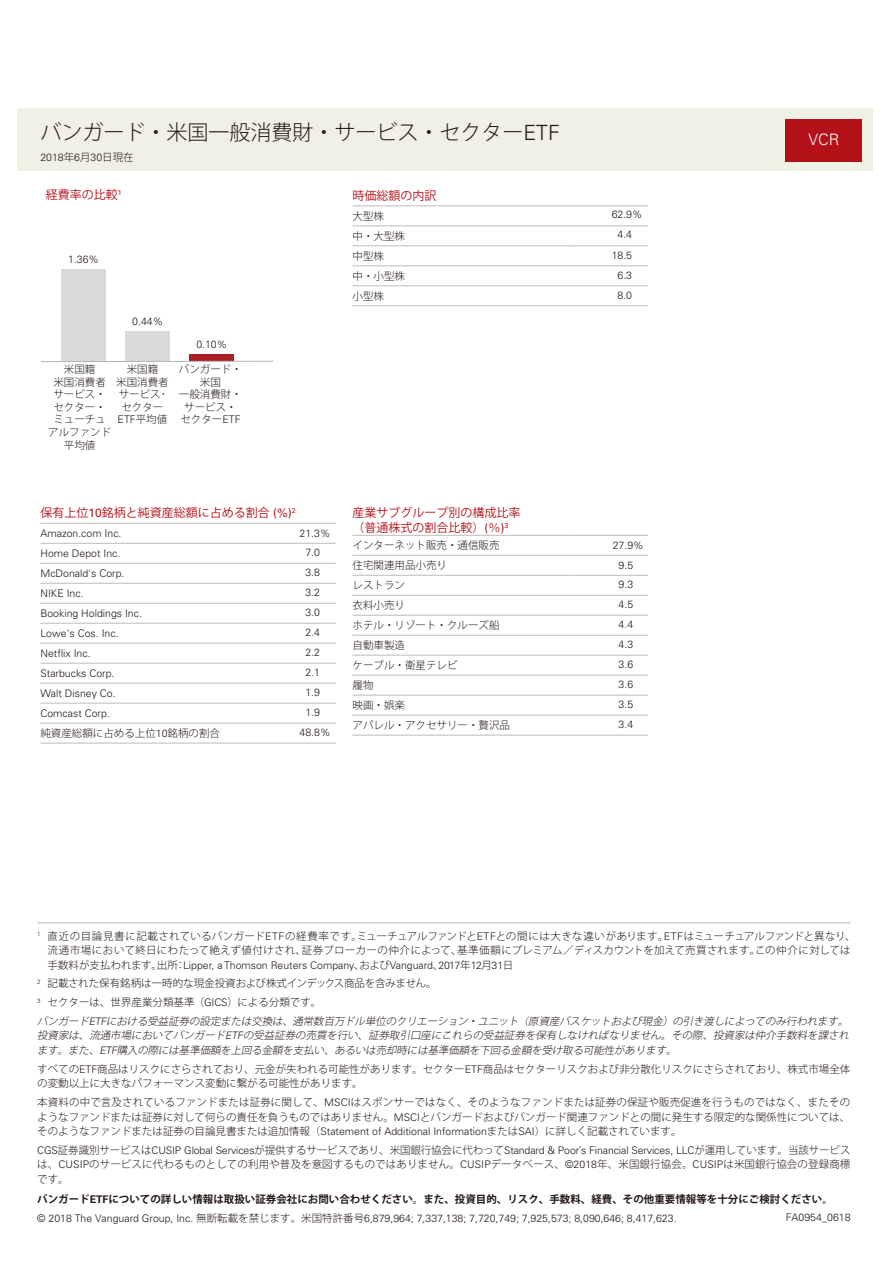
<style>
.page{position:relative;width:893px;height:1263px;background:#fff}
.page>*{position:absolute;margin:0;border:0;box-sizing:border-box;transform-origin:0 0}
.t1{font:300 21px "Koz Go Pro";color:#221815}
.t2{font:300 15.75px "Univers LT Std";color:#fff}
.t3{font:12px/14.4px "Koz Go Pro";color:#b41119}
.t4{font:300 10.5px/12.6px "Koz Go Pro";color:#221815}
.t5{font:300 10.5px/20px "Univers LT Std";color:#221815;text-align:center}
.t6{font:700 10.5px "Koz Go Pro";color:#221815}
.t7{font:italic 300 10.35px/14.2px "Koz Go Pro";color:#221815;text-align:justify}
.s1{font-family:"Univers LT Std"}
.s2{font-family:"Koz Go Pro"}
.s3{color:#221714}
.s4{font-family:"Univers LT Std";color:#221714}
</style>
<div class="page">
<div style="left:18px;top:108px;width:855px;height:62px;background:#f1f0e7"></div>
<div style="left:786px;top:119px;width:76px;height:42px;background:#b41119"></div>
<hr style="left:37px;top:922px;width:813px;height:1px;background:#bebcb8">
<hr style="left:40px;top:523px;width:221px;height:1px;background:#bebcb8">
<hr style="left:261px;top:523px;width:75px;height:1px;background:#bebcb8">
<hr style="left:40px;top:543px;width:221px;height:1px;background:#bebcb8">
<hr style="left:261px;top:543px;width:75px;height:1px;background:#bebcb8">
<hr style="left:40px;top:563px;width:221px;height:1px;background:#bebcb8">
<hr style="left:261px;top:563px;width:75px;height:1px;background:#bebcb8">
<hr style="left:40px;top:583px;width:221px;height:1px;background:#bebcb8">
<hr style="left:261px;top:583px;width:75px;height:1px;background:#bebcb8">
<hr style="left:40px;top:603px;width:221px;height:1px;background:#bebcb8">
<hr style="left:261px;top:603px;width:75px;height:1px;background:#bebcb8">
<hr style="left:40px;top:623px;width:221px;height:1px;background:#bebcb8">
<hr style="left:261px;top:623px;width:75px;height:1px;background:#bebcb8">
<hr style="left:40px;top:643px;width:221px;height:1px;background:#bebcb8">
<hr style="left:261px;top:643px;width:75px;height:1px;background:#bebcb8">
<hr style="left:40px;top:663px;width:221px;height:1px;background:#bebcb8">
<hr style="left:261px;top:663px;width:75px;height:1px;background:#bebcb8">
<hr style="left:40px;top:683px;width:221px;height:1px;background:#bebcb8">
<hr style="left:261px;top:683px;width:75px;height:1px;background:#bebcb8">
<hr style="left:40px;top:703px;width:221px;height:1px;background:#bebcb8">
<hr style="left:261px;top:703px;width:75px;height:1px;background:#bebcb8">
<hr style="left:40px;top:723px;width:221px;height:1px;background:#bebcb8">
<hr style="left:261px;top:723px;width:75px;height:1px;background:#bebcb8">
<hr style="left:40px;top:743px;width:221px;height:1px;background:#bebcb8">
<hr style="left:261px;top:743px;width:75px;height:1px;background:#bebcb8">
<hr style="left:352px;top:535px;width:221px;height:1px;background:#bebcb8">
<hr style="left:573px;top:535px;width:75px;height:1px;background:#bebcb8">
<hr style="left:352px;top:555px;width:221px;height:1px;background:#bebcb8">
<hr style="left:573px;top:555px;width:75px;height:1px;background:#bebcb8">
<hr style="left:352px;top:575px;width:221px;height:1px;background:#bebcb8">
<hr style="left:573px;top:575px;width:75px;height:1px;background:#bebcb8">
<hr style="left:352px;top:595px;width:221px;height:1px;background:#bebcb8">
<hr style="left:573px;top:595px;width:75px;height:1px;background:#bebcb8">
<hr style="left:352px;top:615px;width:221px;height:1px;background:#bebcb8">
<hr style="left:573px;top:615px;width:75px;height:1px;background:#bebcb8">
<hr style="left:352px;top:635px;width:221px;height:1px;background:#bebcb8">
<hr style="left:573px;top:635px;width:75px;height:1px;background:#bebcb8">
<hr style="left:352px;top:655px;width:221px;height:1px;background:#bebcb8">
<hr style="left:573px;top:655px;width:75px;height:1px;background:#bebcb8">
<hr style="left:352px;top:675px;width:221px;height:1px;background:#bebcb8">
<hr style="left:573px;top:675px;width:75px;height:1px;background:#bebcb8">
<hr style="left:352px;top:695px;width:221px;height:1px;background:#bebcb8">
<hr style="left:573px;top:695px;width:75px;height:1px;background:#bebcb8">
<hr style="left:352px;top:715px;width:221px;height:1px;background:#bebcb8">
<hr style="left:573px;top:715px;width:75px;height:1px;background:#bebcb8">
<hr style="left:352px;top:735px;width:221px;height:1px;background:#bebcb8">
<hr style="left:573px;top:735px;width:75px;height:1px;background:#bebcb8">
<hr style="left:352px;top:206px;width:221px;height:1px;background:#bebcb8">
<hr style="left:573px;top:206px;width:75px;height:1px;background:#bebcb8">
<hr style="left:352px;top:226px;width:221px;height:1px;background:#bebcb8">
<hr style="left:573px;top:226px;width:75px;height:1px;background:#bebcb8">
<hr style="left:352px;top:246px;width:221px;height:1px;background:#bebcb8">
<hr style="left:573px;top:246px;width:75px;height:1px;background:#bebcb8">
<hr style="left:352px;top:266px;width:221px;height:1px;background:#bebcb8">
<hr style="left:573px;top:266px;width:75px;height:1px;background:#bebcb8">
<hr style="left:352px;top:286px;width:221px;height:1px;background:#bebcb8">
<hr style="left:573px;top:286px;width:75px;height:1px;background:#bebcb8">
<hr style="left:352px;top:305px;width:221px;height:1px;background:#bebcb8">
<hr style="left:573px;top:305px;width:75px;height:1px;background:#bebcb8">
<div style="left:61px;top:269px;width:45px;height:92px;background:#d9d9d9"></div>
<div style="left:125px;top:332px;width:45px;height:29px;background:#d9d9d9"></div>
<div style="left:189px;top:355px;width:45px;height:6px;background:#ab1f24"></div>
<hr style="left:41px;top:361px;width:232px;height:1px;background:#b4b3b3">
<h1 class="t1" style="left:40px;top:119px;width:521px">バンガード・米国一般消費財・サービス・セクター<span class="s1">ETF</span></h1>
<p class="t5" style="left:40px;top:148px;width:95px">2018<span class="s2">年</span>6<span class="s2">月</span>30<span class="s2">日現在</span></p>
<p class="t3" style="left:46px;top:187px;width:77px">経費率の比較<sup>1</sup></p>
<p class="t5" style="left:68px;top:249px;width:32px">1.36%</p>
<p class="t5" style="left:132px;top:311px;width:32px">0.44%</p>
<p class="t4" style="left:48px;top:363px;width:64px;text-align:center">米国籍<br>米国消費者サービス・セクター・ミューチュアルファンド平均値</p>
<p class="t4" style="left:116px;top:363px;width:54px;text-align:center">米国籍<br>米国消費者サービス･セクター</p>
<p class="t5" style="left:118px;top:410px;width:51px">ETF<span class="s2">平均値</span></p>
<p class="t5" style="left:196px;top:334px;width:32px">0.10%</p>
<p class="t4" style="left:179px;top:363px;width:64px;text-align:center">バンガード・米国<br>一般消費財・サービス・セクター<span class="s1">ETF</span></p>
<p class="t3" style="left:352px;top:188px;width:86px">時価総額の内訳</p>
<p class="t4" style="left:352px;top:206px;width:54px;line-height:20px">大型株<br>中・大型株中型株<br>中・小型株小型株</p>
<p class="t5" style="left:612px;top:204px;width:32px">62.9%</p>
<p class="t5" style="left:618px;top:225px;width:16px">4.4</p>
<p class="t5" style="left:612px;top:245px;width:22px">18.5</p>
<p class="t5" style="left:618px;top:265px;width:16px">6.3</p>
<p class="t5" style="left:618px;top:286px;width:16px">8.0</p>
<p class="t3" style="left:40px;top:506px;width:257px">保有上位<span class="s1">10</span>銘柄と純資産総額に占める割合 <span class="s1">(%)</span><sup>2</sup></p>
<p class="t5" style="left:40px;top:523px;width:103px;text-align:left">Amazon.com Inc.<br>Home Depot Inc.<br>McDonald's Corp.<br>NIKE Inc.<br>Booking Holdings Inc.<br>Lowe's Cos. Inc.<br>Netflix Inc.<br>Starbucks Corp.<br>Walt Disney Co.<br>Comcast Corp.</p>
<p class="t4" style="left:40px;top:727px;width:181px">純資産総額に占める上位<span class="s1">10</span>銘柄の割合</p>
<p class="t5" style="left:300px;top:523px;width:32px">21.3%<br>7.0<br>3.8<br>3.2<br>3.0<br>2.4<br>2.2<br>2.1<br>1.9<br>1.9<br>48.8%</p>
<p class="t3" style="left:352px;top:506px;width:170px">産業サブグループ別の構成比率（普通株式の割合比較）<span class="s1">(</span>％<span class="s1">)</span><sup>3</sup></p>
<p class="t4" style="left:352px;top:535px;width:159px;line-height:20px">インターネット販売・通信販売住宅関連用品小売り<br>レストラン<br>衣料小売り<br>ホテル・リゾート・クルーズ船自動車製造<br>ケーブル・衛星テレビ<br>履物<br>映画・娯楽<br>アパレル・アクセサリー・贅沢品</p>
<p class="t5" style="left:613px;top:535px;width:32px">27.9%<br>9.5<br>9.3<br>4.5<br>4.4<br>4.3<br>3.6<br>3.6<br>3.5<br>3.4</p>
<h2 class="t2" style="left:808px;top:129px;width:32px">VCR</h2>
<p class="t4" style="left:37px;top:929px;width:820px;line-height:14.4px;text-align:center"><sup>1</sup> 直近の目論見書に記載されているバンガード<span class="s1">ETF</span>の経費率です。ミューチュアルファンドと<span class="s1">ETF</span>との間には大きな違いがあります。<span class="s1">ETF</span>はミューチュアルファンドと異なり、流通市場において終日にわたって絶えず値付けされ、証券ブローカーの仲介によって、基準価額にプレミアム／ディスカウントを加えて売買されます。この仲介に対しては</p>
<p class="t5" style="left:48px;top:955px;width:467px"><span class="s2">手数料が支払われます。出所：</span>Lipper, a Thomson Reuters Company<span class="s2">、および</span>Vanguard<span class="s2">、</span>2017<span class="s2">年</span>12<span class="s2">月</span>31<span class="s2">日</span></p>
<p class="t4" style="left:37px;top:974px;width:401px;line-height:18.9px"><sup>2</sup> 記載された保有銘柄は一時的な現金投資および株式インデックス商品を含みません。<br><sup>3</sup> セクターは、世界産業分類基準<span class="s3">（</span><span class="s4">GICS</span><span class="s3">）</span>による分類です。</p>
<p class="t7" style="left:37px;top:1014px;width:816px">バンガード<span class="s1">ETF</span>における受益証券の設定または交換は、通常数百万ドル単位のクリエーション・ユニット（原資産バスケットおよび現金）の引き渡しによってのみ行われます。投資家は、流通市場においてバンガード<span class="s1">ETF</span>の受益証券の売買を行い、証券取引口座にこれらの受益証券を保有しなければなりません。その際、投資家は仲介手数料を課されます。また、<span class="s1">ETF</span>購入の際には基準価額を上回る金額を支払い、あるいは売却時には基準価額を下回る金額を受け取る可能性があります。</p>
<p class="t4" style="left:37px;top:1062px;width:815px;line-height:14.4px">すべての<span class="s1">ETF</span>商品はリスクにさらされており、元金が失われる可能性があります。セクター<span class="s1">ETF</span>商品はセクターリスクおよび非分散化リスクにさらされており、株式市場全体の変動以上に大きなパフォーマンス変動に繋がる可能性があります。</p>
<p class="t4" style="left:37px;top:1095px;width:814px;line-height:14.4px;text-align:justify">本資料の中で言及されているファンドまたは証券に関して、<span class="s1">MSCI</span>はスポンサーではなく、そのようなファンドまたは証券の保証や販売促進を行うものではなく、またそのようなファンドまたは証券に対して何らの責任を負うものではありません。<span class="s1">MSCI</span>とバンガードおよびバンガード関連ファンドとの間に発生する限定的な関係性については、そのようなファンドまたは証券の目論見書または追加情報（<span class="s1">Statement of Additional Information</span>または<span class="s1">SAI</span>）に詳しく記載されています。</p>
<p class="t5" style="left:37px;top:1140px;width:815px">CGS<span class="s2">証券識別サービスは</span>CUSIP Global Services<span class="s2">が提供するサービスであり、米国銀行協会に代わって</span>Standard &amp; Poor<span class="s2">ʼ</span>s Financial Services, LLC<span class="s2">が運用しています。当該サービス</span></p>
<p class="t4" style="left:37px;top:1157px;width:815px;line-height:14.4px">は、<span class="s1">CUSIP</span>のサービスに代わるものとしての利用や普及を意図するものではありません。<span class="s1">CUSIP</span>データベース、<span class="s1">©2018</span>年、米国銀行協会。<span class="s1">CUSIP</span>は米国銀行協会の登録商標です。</p>
<p class="t6" style="left:37px;top:1192px;width:797px">バンガード<span class="s1">ETF</span>についての詳しい情報は取扱い証券会社にお問い合わせください。また、投資目的、リスク、手数料、経費、その他重要情報等を十分にご検討ください。</p>
<p class="t5" style="left:37px;top:1208px;width:641px">© 2018 The Vanguard Group, Inc. <span class="s2">無断転載を禁じます。米国特許番号</span>6,879,964; 7,337,138; 7,720,749; 7,925,573; 8,090,646; 8,417,623.</p>
<p class="t5" style="left:786px;top:1207px;width:66px">FA0954_0618</p>
</div>
